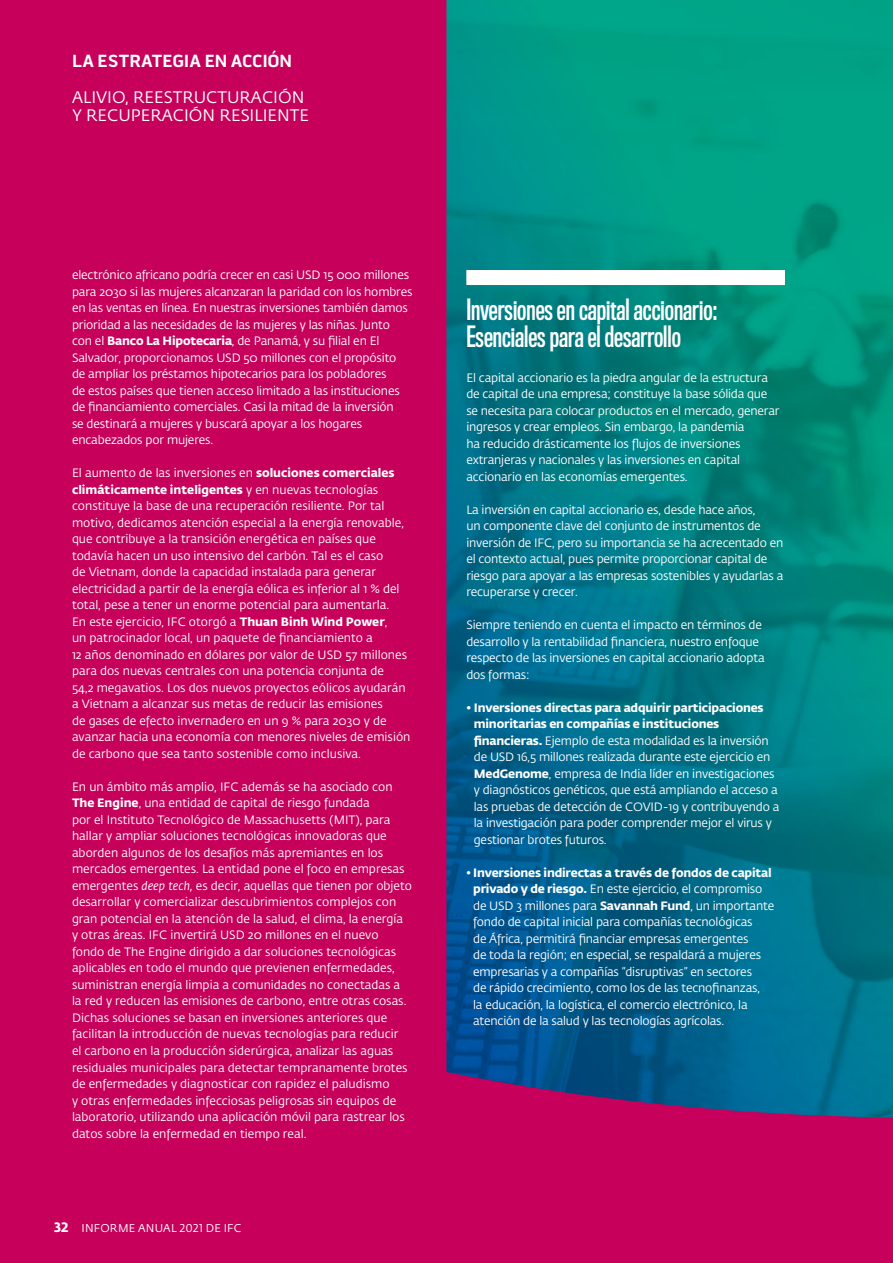
<style>
.page{position:relative;width:893px;height:1263px;background:#c6005b}
.page>*{position:absolute;margin:0;border:0;box-sizing:border-box;transform-origin:0 0}
.t1{font:27px/27px "Titling Gothic FB Comp Standard";color:#fff}
.t2{font:700 18px "Pill Gothic 600 mg";letter-spacing:-.005em;color:#fff}
.t3{font:16.5px/18px "Fedra Sans Std";color:#fff}
.t4{font:12px/16.5px "Fedra Sans Std";letter-spacing:-.01em;color:#fff}
.t5{font:11.25px "Fedra Sans Std";letter-spacing:.015em;color:#fff}
.s1{font-weight:700}
.s2{font-style:italic}
.s3{font-weight:700;font-size:13.5px}
</style>
<div class="page">
<img style="left:446px;top:0;width:447px;height:1116px">
<div style="left:466px;top:270px;width:319px;height:15px;background:#fff"></div>
<h2 class="t2" style="left:72px;top:50px;width:222px">LA ESTRATEGIA EN ACCIÓN</h2>
<h3 class="t3" style="left:72px;top:88px;width:239px">ALIVIO, REESTRUCTURACIÓN<br>Y RECUPERACIÓN RESILIENTE</h3>
<p class="t4" style="left:72px;top:267px;width:342px">electrónico africano podría crecer en casi USD 15 000 millones para 2030 si las mujeres alcanzaran la paridad con los hombres en las ventas en línea. En nuestras inversiones también damos prioridad a las necesidades de las mujeres y las niñas. Junto con el <span class="s1">Banco La Hipotecaria</span>, de Panamá, y su filial en El Salvador, proporcionamos USD 50 millones con el propósito de ampliar los préstamos hipotecarios para los pobladores<br>de estos países que tienen acceso limitado a las instituciones de financiamiento comerciales. Casi la mitad de la inversión<br>se destinará a mujeres y buscará apoyar a los hogares encabezados por mujeres.</p>
<p class="t4" style="left:72px;top:465px;width:340px">El aumento de las inversiones en <span class="s1">soluciones comerciales climáticamente inteligentes</span> y en nuevas tecnologías constituye la base de una recuperación resiliente. Por tal motivo, dedicamos atención especial a la energía renovable, que contribuye a la transición energética en países que todavía hacen un uso intensivo del carbón. Tal es el caso<br>de Vietnam, donde la capacidad instalada para generar electricidad a partir de la energía eólica es inferior al 1 % del total, pese a tener un enorme potencial para aumentarla.<br>En este ejercicio, IFC otorgó a <span class="s1">Thuan Binh Wind Power</span>,<br>un patrocinador local, un paquete de financiamiento a<br>12 años denominado en dólares por valor de USD 57 millones para dos nuevas centrales con una potencia conjunta de<br>54,2 megavatios. Los dos nuevos proyectos eólicos ayudarán a Vietnam a alcanzar sus metas de reducir las emisiones<br>de gases de efecto invernadero en un 9 % para 2030 y de avanzar hacia una economía con menores niveles de emisión de carbono que sea tanto sostenible como inclusiva.</p>
<p class="t4" style="left:72px;top:779px;width:342px">En un ámbito más amplio, IFC además se ha asociado con <span class="s1">The Engine</span>, una entidad de capital de riesgo fundada<br>por el Instituto Tecnológico de Massachusetts (MIT), para hallar y ampliar soluciones tecnológicas innovadoras que aborden algunos de los desafíos más apremiantes en los mercados emergentes. La entidad pone el foco en empresas emergentes <span class="s2">deep tech,</span> es decir, aquellas que tienen por objeto desarrollar y comercializar descubrimientos complejos con gran potencial en la atención de la salud, el clima, la energía y otras áreas. IFC invertirá USD 20 millones en el nuevo fondo de The Engine dirigido a dar soluciones tecnológicas aplicables en todo el mundo que previenen enfermedades, suministran energía limpia a comunidades no conectadas a la red y reducen las emisiones de carbono, entre otras cosas.<br>Dichas soluciones se basan en inversiones anteriores que facilitan la introducción de nuevas tecnologías para reducir<br>el carbono en la producción siderúrgica, analizar las aguas residuales municipales para detectar tempranamente brotes de enfermedades y diagnosticar con rapidez el paludismo<br>y otras enfermedades infecciosas peligrosas sin equipos de laboratorio, utilizando una aplicación móvil para rastrear los datos sobre la enfermedad en tiempo real.</p>
<p class="t5" style="left:54px;top:1221px;width:189px"><span class="s3">32</span> INFORME ANUAL 2021 DE IFC</p>
<h1 class="t1" style="left:466px;top:297px;width:253px">Inversiones en capital accionario:<br>Esenciales para el desarrollo</h1>
<p class="t4" style="left:466px;top:369px;width:315px">El capital accionario es la piedra angular de la estructura de capital de una empresa; constituye la base sólida que se necesita para colocar productos en el mercado, generar ingresos y crear empleos. Sin embargo, la pandemia<br>ha reducido drásticamente los flujos de inversiones extranjeras y nacionales y las inversiones en capital accionario en las economías emergentes.</p>
<p class="t4" style="left:466px;top:501px;width:319px">La inversión en capital accionario es, desde hace años,<br>un componente clave del conjunto de instrumentos de inversión de IFC, pero su importancia se ha acrecentado en el contexto actual, pues permite proporcionar capital de riesgo para apoyar a las empresas sostenibles y ayudarlas a recuperarse y crecer.</p>
<p class="t4" style="left:466px;top:617px;width:300px">Siempre teniendo en cuenta el impacto en términos de desarrollo y la rentabilidad financiera, nuestro enfoque respecto de las inversiones en capital accionario adopta dos formas:</p>
<p class="t4" style="left:474px;top:699px;width:307px;text-indent:-8px">• <span class="s1">Inversiones directas para adquirir participaciones minoritarias en compañías e instituciones financieras.</span> Ejemplo de esta modalidad es la inversión de USD 16,5 millones realizada durante este ejercicio en <span class="s1">MedGenome</span>, empresa de India líder en investigaciones y diagnósticos genéticos, que está ampliando el acceso a las pruebas de detección de COVID‑19 y contribuyendo a la investigación para poder comprender mejor el virus y gestionar brotes futuros.</p>
<p class="t4" style="left:473px;top:864px;width:303px;text-indent:-7px"><span class="s1">• Inversiones indirectas a través de fondos de capital privado y de riesgo.</span> En este ejercicio, el compromiso de USD 3 millones para <span class="s1">Savannah Fund</span>, un importante fondo de capital inicial para compañías tecnológicas<br>de África, permitirá financiar empresas emergentes<br>de toda la región; en especial, se respaldará a mujeres empresarias y a compañías “disruptivas” en sectores<br>de rápido crecimiento, como los de las tecnofinanzas,<br>la educación, la logística, el comercio electrónico, la atención de la salud y las tecnologías agrícolas.</p>
</div>
